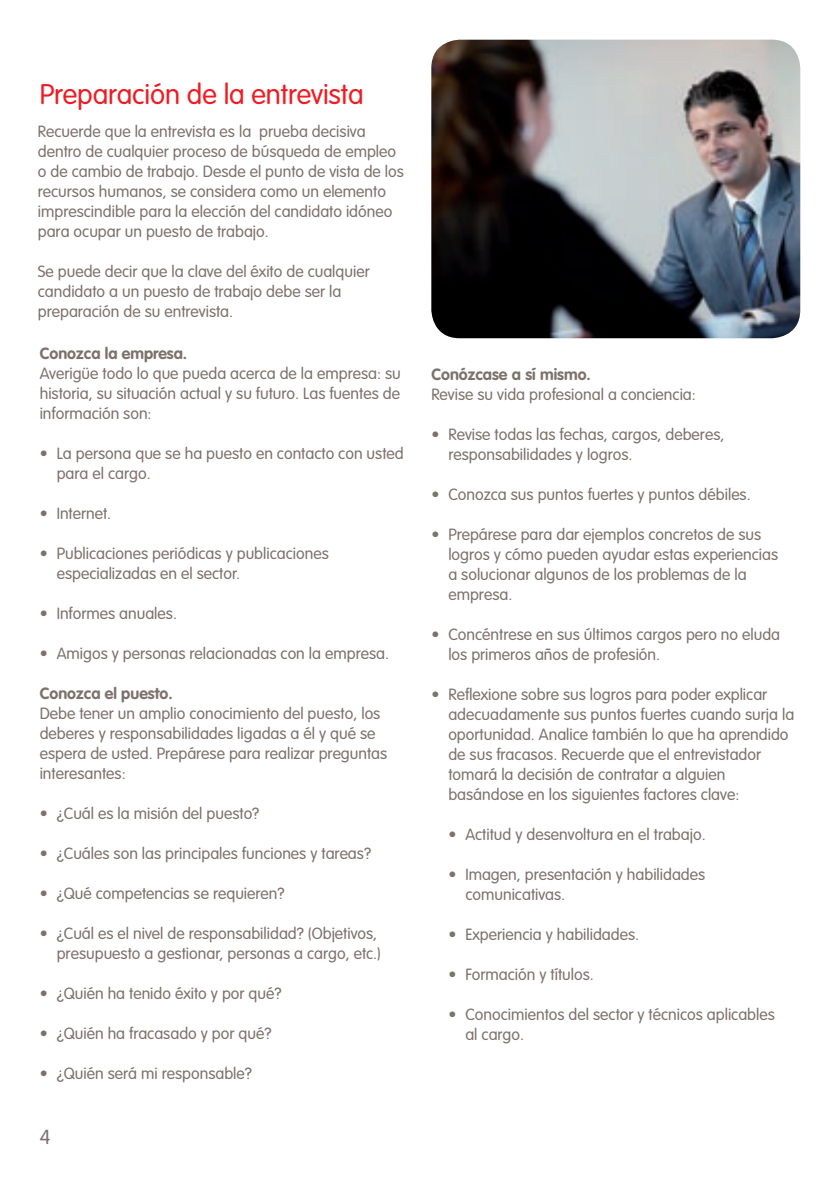
<style>
.page{position:relative;width:840px;height:1191px;background:#fff}
.page>*{position:absolute;margin:0;border:0;box-sizing:border-box;transform-origin:0 0}
._09_Body_text_14_16p{font:300 28px "VAG Rounded";letter-spacing:-.005em;color:#ee1d23}
._11_Body_text_10_12p{font:300 20px "VAG Rounded";color:#7d716c}
._13_Body_text_8_10pt{font:300 16px/20px "VAG Rounded";color:#7d716c}
._12_Sub-head_8_10pt{font:700 16px "VAG Rounded";color:#7d716c}
</style>
<div class="page">
<img style="left:431px;top:40px;width:368px;height:298px">
<p class="_09_Body_text_14_16p" style="left:40px;top:78px;width:325px">Preparación de la entrevista</p>
<p class="_13_Body_text_8_10pt" style="left:38px;top:122px;width:367px">Recuerde que la entrevista es la prueba decisiva dentro de cualquier proceso de búsqueda de empleo o de cambio de trabajo. Desde el punto de vista de los recursos humanos, se considera como un elemento imprescindible para la elección del candidato idóneo para ocupar un puesto de trabajo.</p>
<p class="_13_Body_text_8_10pt" style="left:38px;top:262px;width:333px">Se puede decir que la clave del éxito de cualquier candidato a un puesto de trabajo debe ser la preparación de su entrevista.</p>
<p class="_12_Sub-head_8_10pt" style="left:40px;top:343px;width:149px">Conozca la empresa.</p>
<p class="_13_Body_text_8_10pt" style="left:40px;top:363px;width:362px;text-align:justify">Averigüe todo lo que pueda acerca de la empresa: su historia, su situación actual y su futuro. Las fuentes de información son:</p>
<p class="_13_Body_text_8_10pt" style="left:57px;top:443px;width:348px;text-indent:-17px">• La persona que se ha puesto en contacto con usted para el cargo.</p>
<p class="_13_Body_text_8_10pt" style="left:40px;top:503px;width:73px">• Internet.</p>
<p class="_13_Body_text_8_10pt" style="left:57px;top:543px;width:273px;text-indent:-17px">• Publicaciones periódicas y publicaciones especializadas en el sector.</p>
<p class="_13_Body_text_8_10pt" style="left:40px;top:603px;width:139px">• Informes anuales.</p>
<p class="_13_Body_text_8_10pt" style="left:40px;top:643px;width:350px">• Amigos y personas relacionadas con la empresa.</p>
<p class="_12_Sub-head_8_10pt" style="left:40px;top:683px;width:134px">Conozca el puesto.</p>
<p class="_13_Body_text_8_10pt" style="left:40px;top:703px;width:349px">Debe tener un amplio conocimiento del puesto, los deberes y responsabilidades ligadas a él y qué se espera de usted. Prepárese para realizar preguntas interesantes:</p>
<p class="_13_Body_text_8_10pt" style="left:40px;top:803px;width:221px">• ¿Cuál es la misión del puesto?</p>
<p class="_13_Body_text_8_10pt" style="left:40px;top:843px;width:333px">• ¿Cuáles son las principales funciones y tareas?</p>
<p class="_13_Body_text_8_10pt" style="left:40px;top:883px;width:246px">• ¿Qué competencias se requieren?</p>
<p class="_13_Body_text_8_10pt" style="left:40px;top:923px;width:343px;text-align:right">• ¿Cuál es el nivel de responsabilidad? (Objetivos, presupuesto a gestionar, personas a cargo, etc.)</p>
<p class="_13_Body_text_8_10pt" style="left:40px;top:983px;width:243px">• ¿Quién ha tenido éxito y por qué?</p>
<p class="_13_Body_text_8_10pt" style="left:40px;top:1023px;width:233px">• ¿Quién ha fracasado y por qué?</p>
<p class="_13_Body_text_8_10pt" style="left:40px;top:1063px;width:214px">• ¿Quién será mi responsable?</p>
<p class="_11_Body_text_10_12p" style="left:40px;top:1125px;width:12px">4</p>
<p class="_12_Sub-head_8_10pt" style="left:431px;top:365px;width:161px">Conózcase a sí mismo.</p>
<p class="_13_Body_text_8_10pt" style="left:431px;top:384px;width:266px">Revise su vida profesional a conciencia:</p>
<p class="_13_Body_text_8_10pt" style="left:448px;top:424px;width:277px;text-indent:-17px">• Revise todas las fechas, cargos, deberes, responsabilidades y logros.</p>
<p class="_13_Body_text_8_10pt" style="left:431px;top:484px;width:321px">• Conozca sus puntos fuertes y puntos débiles.</p>
<p class="_13_Body_text_8_10pt" style="left:448px;top:524px;width:331px;text-indent:-17px">• Prepárese para dar ejemplos concretos de sus logros y cómo pueden ayudar estas experiencias a solucionar algunos de los problemas de la empresa.</p>
<p class="_13_Body_text_8_10pt" style="left:448px;top:624px;width:333px;text-indent:-17px">• Concéntrese en sus últimos cargos pero no eluda los primeros años de profesión.</p>
<p class="_13_Body_text_8_10pt" style="left:448px;top:684px;width:347px;text-indent:-17px">• Reflexione sobre sus logros para poder explicar adecuadamente sus puntos fuertes cuando surja la oportunidad. Analice también lo que ha aprendido de sus fracasos. Recuerde que el entrevistador tomará la decisión de contratar a alguien basándose en los siguientes factores clave:</p>
<p class="_13_Body_text_8_10pt" style="left:448px;top:824px;width:259px">• Actitud y desenvoltura en el trabajo.</p>
<p class="_13_Body_text_8_10pt" style="left:465px;top:864px;width:241px;text-indent:-17px">• Imagen, presentación y habilidades comunicativas.</p>
<p class="_13_Body_text_8_10pt" style="left:448px;top:924px;width:192px">• Experiencia y habilidades.</p>
<p class="_13_Body_text_8_10pt" style="left:448px;top:964px;width:147px">• Formación y títulos.</p>
<p class="_13_Body_text_8_10pt" style="left:465px;top:1004px;width:311px;text-indent:-17px">• Conocimientos del sector y técnicos aplicables al cargo.</p>
</div>
